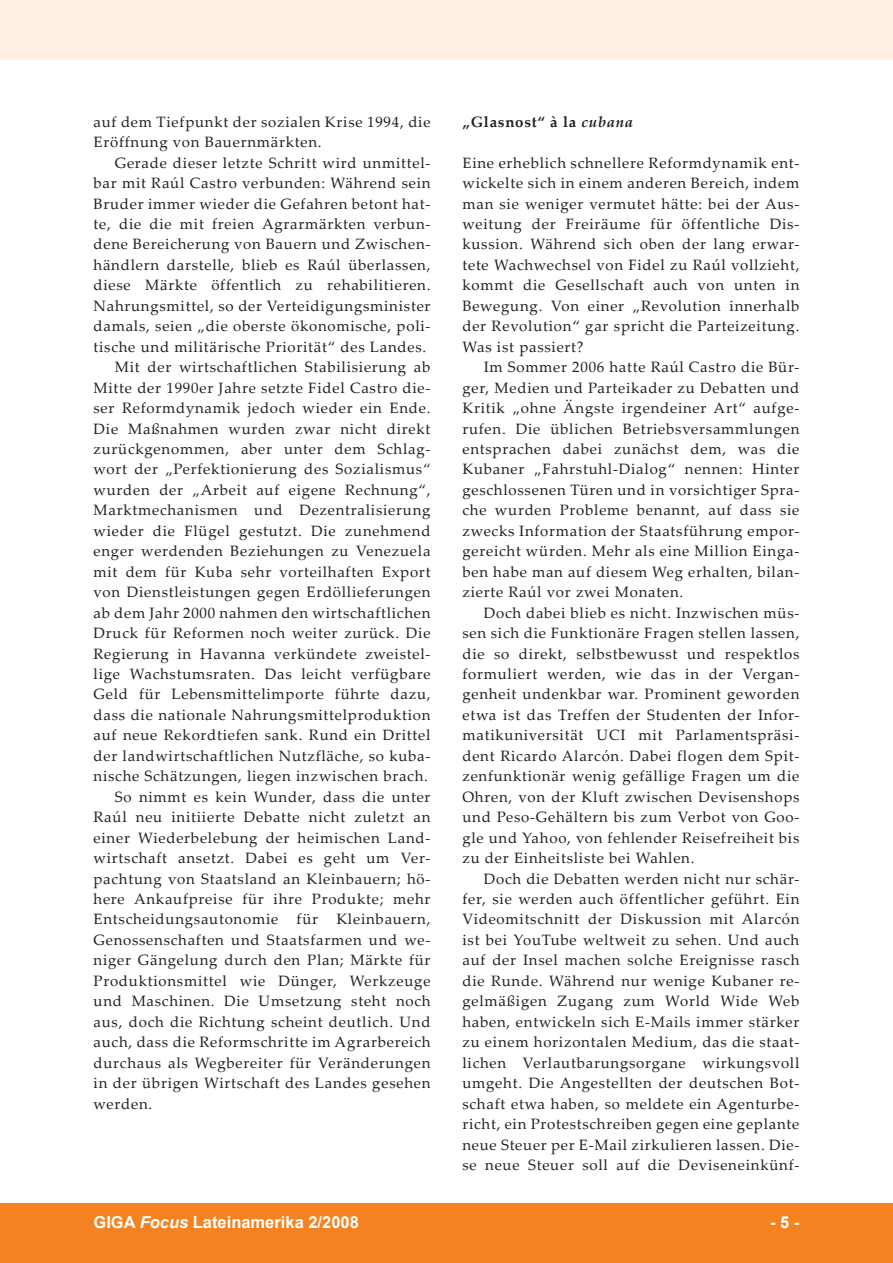
<style>
.page{position:relative;width:893px;height:1263px;background:#fff}
.page>*{position:absolute;margin:0;border:0;box-sizing:border-box;transform-origin:0 0}
.t1{font:700 16.5px "Arial";color:#fff}
.foc__text_fliesstext{font:15px/20.4px "Palatino Linotype";letter-spacing:.05em;color:#231f20;text-align:justify}
.foc__text_1__absatz{font:15px/20.4px "Palatino Linotype";letter-spacing:.05em;color:#231f20;text-align:justify}
.foc__text_ueberschri{font:700 15px "Palatino Linotype";letter-spacing:.05em;color:#231f20}
.s1{font-style:italic}
</style>
<div class="page">
<div style="left:0;top:1203px;width:893px;height:60px;background:#f58220"></div>
<div style="left:0;top:0;width:893px;height:60px;background:#fef0e2"></div>
<p class="foc__text_fliesstext" style="left:94px;top:111px;width:338px">auf dem Tiefpunkt der sozialen Krise 1994, die<br>Eröffnung von Bauernmärkten.</p>
<p class="foc__text_fliesstext" style="left:94px;top:152px;width:338px;text-indent:21px">Gerade dieser letzte Schritt wird unmittel&shy;bar mit Raúl Castro verbunden: Während sein Bruder immer wieder die Gefahren betont hat&shy;te, die die mit freien Agrarmärkten verbun&shy;dene Bereicherung von Bauern und Zwischen&shy;händlern darstelle, blieb es Raúl überlassen, diese Märkte öffentlich zu rehabilitieren.<br>Nahrungsmittel, so der Verteidigungsminister damals, seien „die oberste ökonomische, poli&shy;tische und militärische Priorität“ des Landes.</p>
<p class="foc__text_fliesstext" style="left:94px;top:356px;width:338px;text-indent:21px">Mit der wirtschaftlichen Stabilisierung ab Mitte der 1990er Jahre setzte Fidel Castro die&shy;ser Reformdynamik jedoch wieder ein Ende.<br>Die Maßnahmen wurden zwar nicht direkt zurückgenommen, aber unter dem Schlag&shy;wort der „Perfektionierung des Sozialismus“ wurden der „Arbeit auf eigene Rechnung“, Marktmechanismen und Dezentralisierung wieder die Flügel gestutzt. Die zunehmend enger werdenden Beziehungen zu Venezuela mit dem für Kuba sehr vorteilhaften Export von Dienstleistungen gegen Erdöllieferungen ab dem Jahr 2000 nahmen den wirtschaftlichen Druck für Reformen noch weiter zurück. Die Regierung in Havanna verkündete zweistel&shy;lige Wachstumsraten. Das leicht verfügbare Geld für Lebensmittelimporte führte dazu, dass die nationale Nahrungsmittelproduktion auf neue Rekordtiefen sank. Rund ein Drittel der landwirtschaftlichen Nutzfläche, so kuba&shy;nische Schätzungen, liegen inzwischen brach.</p>
<p class="foc__text_fliesstext" style="left:94px;top:786px;width:339px;text-indent:21px">So nimmt es kein Wunder, dass die unter Raúl neu initiierte Debatte nicht zuletzt an einer Wiederbelebung der heimischen Land&shy;wirtschaft ansetzt. Dabei es geht um Ver&shy;pachtung von Staatsland an Kleinbauern; hö&shy;here Ankaufpreise für ihre Produkte; mehr Entscheidungsautonomie für Kleinbauern, Genossenschaften und Staatsfarmen und we&shy;niger Gängelung durch den Plan; Märkte für Produktionsmittel wie Dünger, Werkzeuge und Maschinen. Die Umsetzung steht noch aus, doch die Richtung scheint deutlich. Und auch, dass die Reformschritte im Agrarbereich durchaus als Wegbereiter für Veränderungen in der übrigen Wirtschaft des Landes gesehen werden.</p>
<p class="foc__text_ueberschri" style="left:462px;top:111px;width:172px">„Glasnost“ à la <span class="s1">cubana</span></p>
<p class="foc__text_1__absatz" style="left:462px;top:152px;width:338px">Eine erheblich schnellere Reformdynamik ent&shy;wickelte sich in einem anderen Bereich, indem man sie weniger vermutet hätte: bei der Aus&shy;weitung der Freiräume für öffentliche Dis&shy;kussion. Während sich oben der lang erwar&shy;tete Wachwechsel von Fidel zu Raúl vollzieht, kommt die Gesellschaft auch von unten in Bewegung. Von einer „Revolution innerhalb der Revolution“ gar spricht die Parteizeitung.<br>Was ist passiert?</p>
<p class="foc__text_fliesstext" style="left:462px;top:356px;width:338px;text-indent:21px">Im Sommer 2006 hatte Raúl Castro die Bür&shy;ger, Medien und Parteikader zu Debatten und Kritik „ohne Ängste irgendeiner Art“ aufge&shy;rufen. Die üblichen Betriebsversammlungen entsprachen dabei zunächst dem, was die Kubaner „Fahrstuhl-Dialog“ nennen: Hinter geschlossenen Türen und in vorsichtiger Spra&shy;che wurden Probleme benannt, auf dass sie zwecks Information der Staatsführung empor&shy;gereicht würden. Mehr als eine Million Einga&shy;ben habe man auf diesem Weg erhalten, bilan&shy;zierte Raúl vor zwei Monaten.</p>
<p class="foc__text_fliesstext" style="left:462px;top:602px;width:338px;text-indent:21px">Doch dabei blieb es nicht. Inzwischen müs&shy;sen sich die Funktionäre Fragen stellen lassen, die so direkt, selbstbewusst und respektlos formuliert werden, wie das in der Vergan&shy;genheit undenkbar war. Prominent geworden etwa ist das Treffen der Studenten der Infor&shy;matikuniversität UCI mit Parlamentspräsi&shy;dent Ricardo Alarcón. Dabei flogen dem Spit&shy;zenfunktionär wenig gefällige Fragen um die Ohren, von der Kluft zwischen Devisenshops und Peso-Gehältern bis zum Verbot von Goo&shy;gle und Yahoo, von fehlender Reisefreiheit bis zu der Einheitsliste bei Wahlen.</p>
<p class="foc__text_fliesstext" style="left:462px;top:868px;width:338px;text-indent:21px">Doch die Debatten werden nicht nur schär&shy;fer, sie werden auch öffentlicher geführt. Ein Videomitschnitt der Diskussion mit Alarcón ist bei YouTube weltweit zu sehen. Und auch auf der Insel machen solche Ereignisse rasch die Runde. Während nur wenige Kubaner re&shy;gelmäßigen Zugang zum World Wide Web haben, entwickeln sich E-Mails immer stärker zu einem horizontalen Medium, das die staat&shy;lichen Verlautbarungsorgane wirkungsvoll umgeht. Die Angestellten der deutschen Bot&shy;schaft etwa haben, so meldete ein Agenturbe&shy;richt, ein Protestschreiben gegen eine geplante neue Steuer per E-Mail zirkulieren lassen. Die&shy;se neue Steuer soll auf die Deviseneinkünf-</p>
<p class="t1" style="left:94px;top:1211px;width:267px">GIGA <span class="s1">Focus</span> Lateinamerika 2/2008</p>
<p class="t1" style="left:770px;top:1211px;width:31px">- -</p>
</div>
